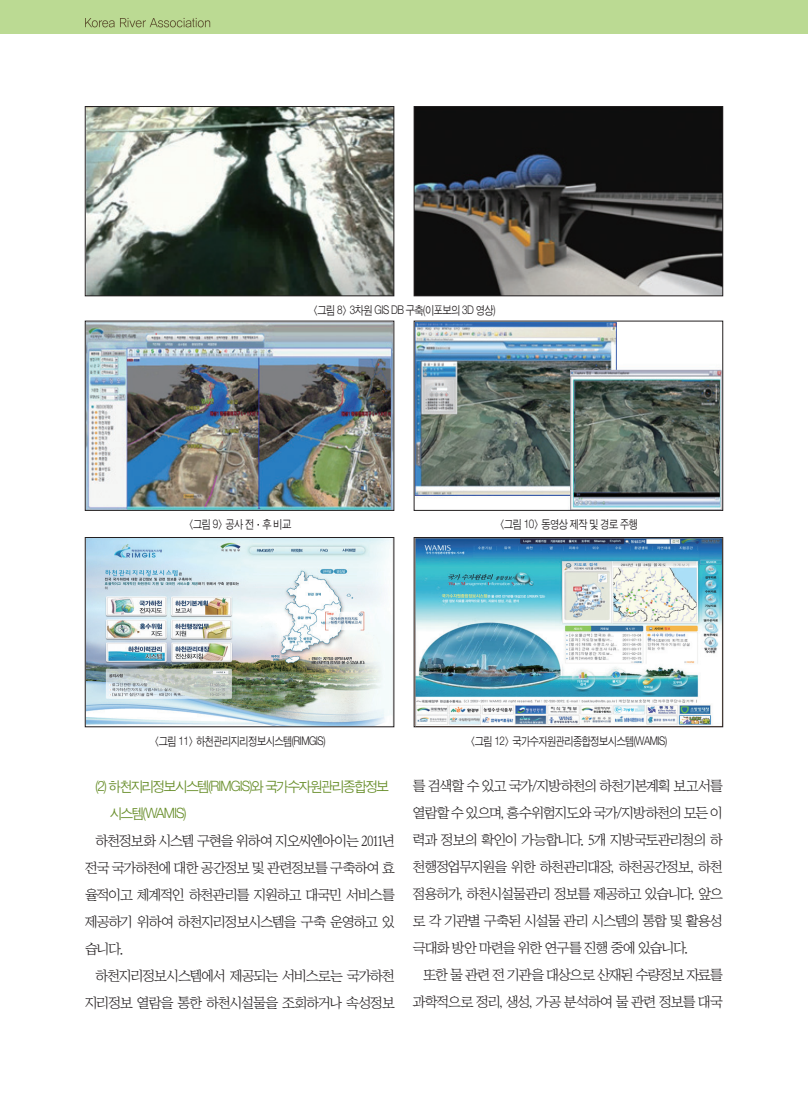
<style>
.page{position:relative;width:808px;height:1106px;background:#fff}
.page>*{position:absolute;margin:0;border:0;box-sizing:border-box;transform-origin:0 0}
.t1{font:14.25px/27px "San Ns M";letter-spacing:-.075em;color:#231f20;text-align:justify}
.t2{font:14.25px/27px "Sand Jg";letter-spacing:-.095em;color:#688e2a}
.t3{font:12px "Sand Jg";letter-spacing:-.05em;color:#231f20;scale:.85 1}
</style>
<div class="page">
<div style="left:0;top:0;width:808px;height:34px;background:#bbda93"></div>
<svg style="left:85px;top:18px;width:125px;height:9px"></svg>
<img style="left:87px;top:108px;width:305px;height:186px">
<div style="left:85px;top:106px;width:309px;height:190px;border:1px solid #231f20"></div>
<img style="left:87px;top:323px;width:305px;height:185px">
<img style="left:87px;top:539px;width:305px;height:186px">
<div style="left:85px;top:537px;width:309px;height:190px;border:1px solid #231f20"></div>
<img style="left:416px;top:108px;width:305px;height:186px">
<div style="left:414px;top:106px;width:309px;height:190px;border:1px solid #231f20"></div>
<img style="left:416px;top:323px;width:305px;height:185px">
<img style="left:416px;top:539px;width:305px;height:186px">
<div style="left:414px;top:537px;width:309px;height:190px;border:1px solid #231f20"></div>
<p class="t3" style="left:312px;top:304px;width:217px">&lt;그림 8&gt; 3차원 GIS DB 구축(이포보의 3D 영상)</p>
<p class="t3" style="left:188px;top:518px;width:124px">&lt;그림 9&gt; 공사 전·후 비교</p>
<p class="t3" style="left:499px;top:518px;width:166px">&lt;그림 10&gt; 동영상 제작 및 경로 주행</p>
<p class="t3" style="left:153px;top:735px;width:204px">&lt;그림 11&gt; 하천관리지리정보시스템(RIMGIS)</p>
<p class="t2" style="left:110px;top:773px;width:281px;text-indent:-14px">(2) 하천지리정보시스템(RIMGIS)와 국가수자원관리종합정보 시스템(WAMIS)</p>
<p class="t1" style="left:85px;top:827px;width:311px;text-indent:11px">하천정보화 시스템 구현을 위하여 지오씨엔아이는 2011년 전국 국가하천에 대한 공간정보 및 관련정보를 구축하여 효 율적이고 체계적인 하천관리를 지원하고 대국민 서비스를 제공하기 위하여 하천지리정보시스템을 구축 운영하고 있 습니다.</p>
<p class="t1" style="left:85px;top:962px;width:311px;text-align:right">하천지리정보시스템에서 제공되는 서비스로는 국가하천 지리정보 열람을 통한 하천시설물을 조회하거나 속성정보</p>
<p class="t3" style="left:469px;top:735px;width:234px">&lt;그림 12&gt; 국가수자원관리종합정보시스템(WAMIS)</p>
<p class="t1" style="left:413px;top:772px;width:311px">를 검색할 수 있고 국가/지방하천의 하천기본계획 보고서를 열람할 수 있으며, 홍수위험지도와 국가/지방하천의 모든 이 력과 정보의 확인이 가능합니다. 5개 지방국토관리청의 하 천행정업무지원을 위한 하천관리대장, 하천공간정보, 하천 점용허가, 하천시설물관리 정보를 제공하고 있습니다. 앞으 로 각 기관별 구축된 시설물 관리 시스템의 통합 및 활용성 극대화 방안 마련을 위한 연구를 진행 중에 있습니다.</p>
<p class="t1" style="left:413px;top:961px;width:311px;text-align:right">또한 물 관련 전 기관을 대상으로 산재된 수량정보 자료를 과학적으로 정리, 생성, 가공 분석하여 물 관련 정보를 대국</p>
</div>
